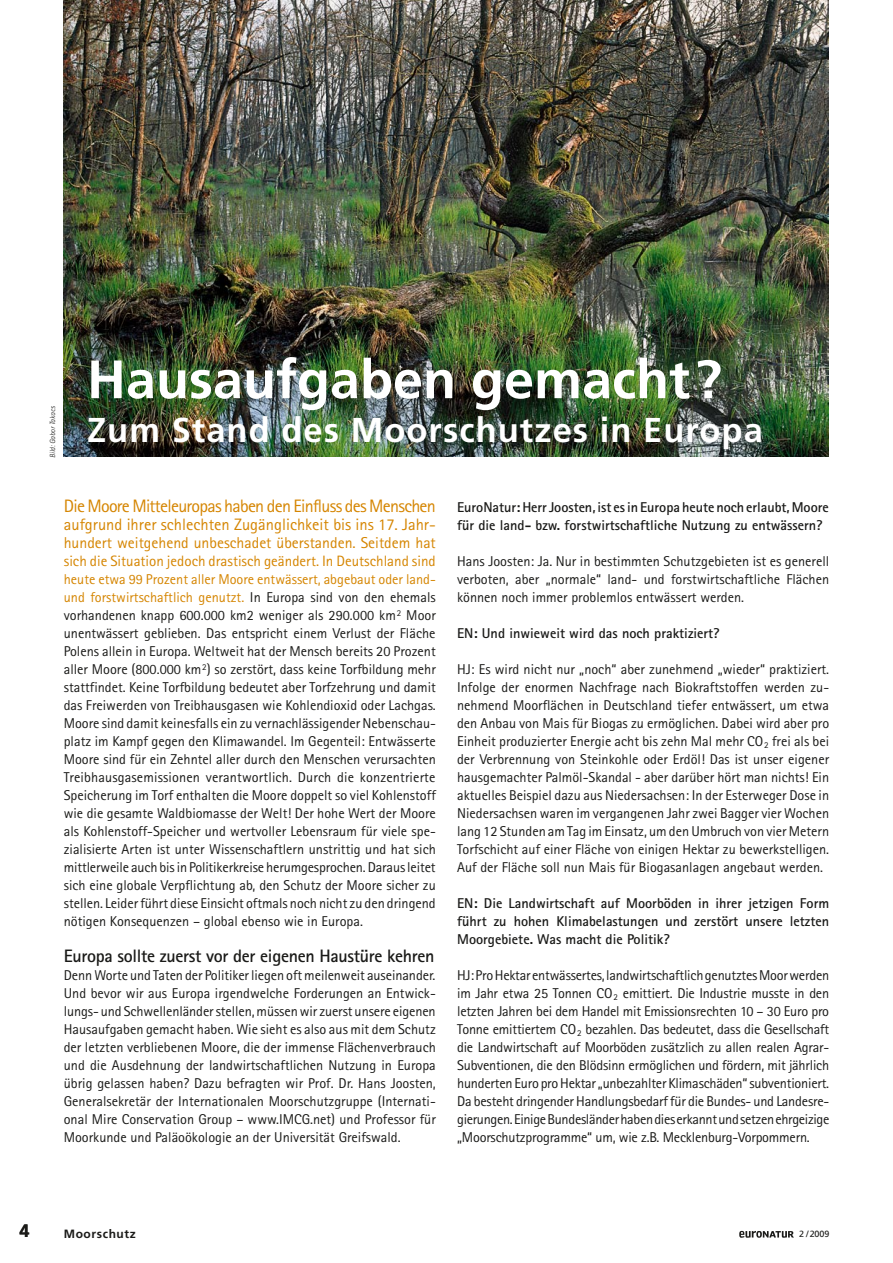
<style>
.page{position:relative;width:893px;height:1263px;background:#fff}
.page>*{position:absolute;margin:0;border:0;box-sizing:border-box;transform-origin:0 0}
.t1{font:700 54px "Frutiger";color:#fff}
.t2{font:700 34.5px "Frutiger";letter-spacing:.03em;color:#fff}
.t3{font:18px "Rotis Sans Serif";letter-spacing:-.04em;color:#d58500}
.t4{font:700 18px "Rotis Sans Serif";letter-spacing:-.02em;color:#1a1a18}
.t5{font:700 18px "Frutiger";color:#1a1a18}
.t6{font:16.5px "Rotis Sans Serif";color:#d58500}
.t7{font:15.75px "Rotis Sans Serif";color:#d58500}
.t8{font:15px "Rotis Sans Serif";color:#d58500}
.t9{font:14.25px/18px "Rotis Sans Serif";color:#1a1a18;text-align:justify}
.t10{font:700 14.25px/18px "Rotis Sans Serif";color:#1a1a18}
.t11{font:700 12px "Frutiger";letter-spacing:.05em;color:#1a1a18}
.t12{font:9px "Frutiger";color:#1a1a18}
.t13{font:italic 300 7.5px "Rotis Sans Serif";letter-spacing:-.01em;color:#1a1a18}
.s1{color:#d58500}
</style>
<div class="page">
<svg style="left:739px;top:1231px;width:55px;height:7px"></svg>
<img style="left:64px;top:0;width:765px;height:457px">
<p class="t13" style="left:48px;top:458px;width:53px;rotate:-90deg">Bild: Gabor Takacs</p>
<h1 class="t1" style="left:87px;top:348px;width:636px">Hausaufgaben gemacht?</h1>
<h2 class="t2" style="left:87px;top:409px;width:677px">Zum Stand des Moorschutzes in Europa</h2>
<p class="t3" style="left:64px;top:495px;width:374px">Die Moore Mitteleuropas haben den Einfluss des Menschen</p>
<p class="t6" style="left:64px;top:515px;width:374px">aufgrund ihrer schlechten Zugänglichkeit bis ins 17. Jahr-</p>
<p class="t7" style="left:64px;top:533px;width:374px">hundert weitgehend unbeschadet überstanden. Seitdem hat</p>
<p class="t8" style="left:64px;top:552px;width:374px">sich die Situation jedoch drastisch geändert. In Deutschland sind</p>
<p class="t9" style="left:64px;top:570px;width:374px"><span class="s1">heute etwa 99 Prozent aller Moore entwässert, abgebaut oder land&shy;und forstwirtschaftlich genutzt.</span> In Europa sind von den ehemals vorhandenen knapp 600.000 km2 weniger als 290.000 km<sup>2</sup> Moor unentwässert geblieben. Das entspricht einem Verlust der Fläche Polens allein in Europa. Weltweit hat der Mensch bereits 20 Prozent aller Moore (800.000 km<sup>2</sup>) so zerstört, dass keine Torfbildung mehr stattfindet. Keine Torfbildung bedeutet aber Torfzehrung und damit das Freiwerden von Treibhausgasen wie Kohlendioxid oder Lachgas.<br>Moore sind damit keinesfalls ein zu vernachlässigender Nebenschau&shy;platz im Kampf gegen den Klimawandel. Im Gegenteil: Entwässerte Moore sind für ein Zehntel aller durch den Menschen verursachten Treibhausgasemissionen verantwortlich. Durch die konzentrierte Speicherung im Torf enthalten die Moore doppelt so viel Kohlenstoff wie die gesamte Waldbiomasse der Welt! Der hohe Wert der Moore als Kohlenstoff-Speicher und wertvoller Lebensraum für viele spe&shy;zialisierte Arten ist unter Wissenschaftlern unstrittig und hat sich mittlerweile auch bis in Politikerkreise herumgesprochen. Daraus leitet sich eine globale Verpflichtung ab, den Schutz der Moore sicher zu stellen. Leider führt diese Einsicht oftmals noch nicht zu den dringend nötigen Konsequenzen – global ebenso wie in Europa.</p>
<p class="t4" style="left:64px;top:945px;width:372px">Europa sollte zuerst vor der eigenen Haustüre kehren</p>
<p class="t9" style="left:64px;top:966px;width:374px">Denn Worte und Taten der Politiker liegen oft meilenweit auseinander.<br>Und bevor wir aus Europa irgendwelche Forderungen an Entwick&shy;lungs- und Schwellenländer stellen, müssen wir zuerst unsere eigenen Hausaufgaben gemacht haben. Wie sieht es also aus mit dem Schutz der letzten verbliebenen Moore, die der immense Flächenverbrauch und die Ausdehnung der landwirtschaftlichen Nutzung in Europa übrig gelassen haben? Dazu befragten wir Prof. Dr. Hans Joosten, Generalsekretär der Internationalen Moorschutzgruppe (Internati&shy;onal Mire Conservation Group – www.IMCG.net) und Professor für Moorkunde und Paläoökologie an der Universität Greifswald.</p>
<p class="t10" style="left:457px;top:498px;width:373px">EuroNatur: Herr Joosten, ist es in Europa heute noch erlaubt, Moore für die land- bzw. forstwirtschaftliche Nutzung zu entwässern?</p>
<p class="t9" style="left:457px;top:552px;width:374px">Hans Joosten: Ja. Nur in bestimmten Schutzgebieten ist es generell verboten, aber „normale“ land- und forstwirtschaftliche Flächen können noch immer problemlos entwässert werden.</p>
<p class="t10" style="left:457px;top:624px;width:264px">EN: Und inwieweit wird das noch praktiziert?</p>
<p class="t9" style="left:457px;top:660px;width:374px">HJ: Es wird nicht nur „noch“ aber zunehmend „wieder“ praktiziert.<br>Infolge der enormen Nachfrage nach Biokraftstoffen werden zu&shy;nehmend Moorflächen in Deutschland tiefer entwässert, um etwa den Anbau von Mais für Biogas zu ermöglichen. Dabei wird aber pro Einheit produzierter Energie acht bis zehn Mal mehr CO<sub>2</sub> frei als bei der Verbrennung von Steinkohle oder Erdöl! Das ist unser eigener hausgemachter Palmöl-Skandal - aber darüber hört man nichts! Ein aktuelles Beispiel dazu aus Niedersachsen: In der Esterweger Dose in Niedersachsen waren im vergangenen Jahr zwei Bagger vier Wochen lang 12 Stunden am Tag im Einsatz, um den Umbruch von vier Metern Torfschicht auf einer Fläche von einigen Hektar zu bewerkstelligen.<br>Auf der Fläche soll nun Mais für Biogasanlagen angebaut werden.</p>
<p class="t10" style="left:457px;top:894px;width:374px;text-align:justify">EN: Die Landwirtschaft auf Moorböden in ihrer jetzigen Form führt zu hohen Klimabelastungen und zerstört unsere letzten Moorgebiete. Was macht die Politik?</p>
<p class="t9" style="left:457px;top:966px;width:374px">HJ: Pro Hektar entwässertes, landwirtschaftlich genutztes Moor werden im Jahr etwa 25 Tonnen CO<sub>2</sub> emittiert. Die Industrie musste in den letzten Jahren bei dem Handel mit Emissionsrechten 10 – 30 Euro pro Tonne emittiertem CO<sub>2</sub> bezahlen. Das bedeutet, dass die Gesellschaft die Landwirtschaft auf Moorböden zusätzlich zu allen realen Agrar-Subventionen, die den Blödsinn ermöglichen und fördern, mit jährlich hunderten Euro pro Hektar „unbezahlter Klimaschäden“ subventioniert.<br>Da besteht dringender Handlungsbedarf für die Bundes- und Landesre&shy;gierungen. Einige Bundesländer haben dies erkannt und setzen ehrgeizige „Moorschutzprogramme“ um, wie z.B. Mecklenburg-Vorpommern.</p>
<p class="t5" style="left:19px;top:1220px;width:12px">4</p>
<p class="t12" style="left:799px;top:1229px;width:32px">2 /2009</p>
<p class="t11" style="left:64px;top:1226px;width:74px">Moorschutz</p>
</div>
